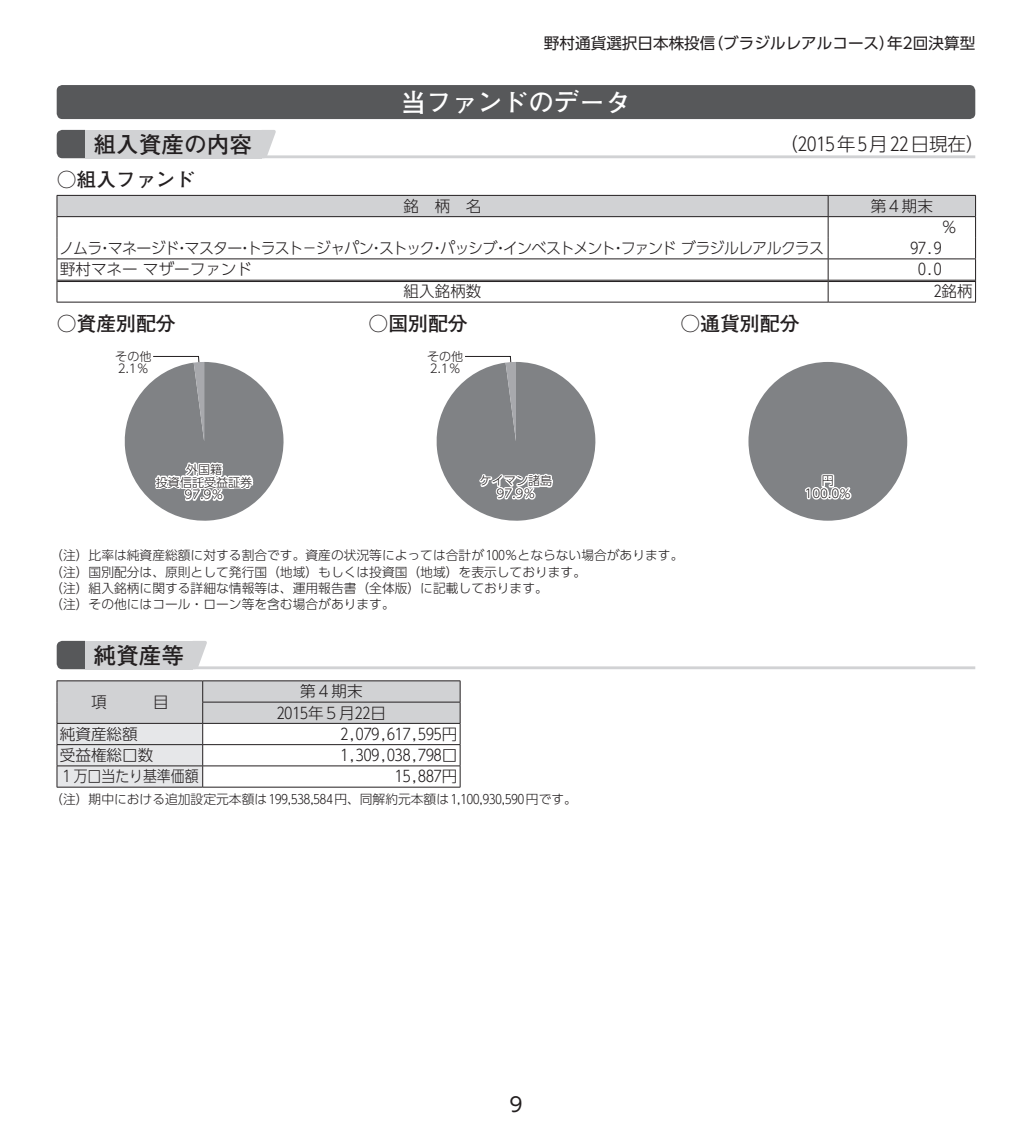
<style>
.page{position:relative;width:1032px;height:1134px;background:#fff}
.page>*{position:absolute;margin:0;border:0;box-sizing:border-box;transform-origin:0 0}
.t1{font:700 25.6px "Futo Go B101 Pro";color:#fff}
.t2{font:700 22.6px "Futo Go B101 Pro";color:#231f20}
.t3{font:700 19.8px "Futo Go B101 Pro";color:#231f20}
.t4{font:19.8px "UD Shin Go Pro";color:#231f20}
.t5{font:300 18.4px "UD Shin Go Pro";color:#231f20}
.t6{font:300 15.6px/21.2px "UD Shin Go Pro";color:#231f20;text-align:center}
.t7{font:300 15.6px "UD Shin Go Pro";letter-spacing:-.055em;color:#231f20;scale:.96 1}
.t8{font:15.6px "UD Shin Go Pro";color:#231f20}
.t9{font:300 15.6px "UD Shin Go Pro";color:#231f20;scale:.89 1}
.t10{font:300 12.8px/16.4px "UD Shin Go Pro";color:#231f20}
.t11{font:300 12px/12.8px "UD Shin Go Pro";color:#231f20;text-align:center}
</style>
<div class="page">
<div style="left:57px;top:85px;width:918px;height:34px;background:#57585a;border-radius:6px"></div>
<hr style="left:85px;top:155px;width:890px;height:3px;background:#d1d2d4">
<svg style="left:57px;top:130px;width:28px;height:28px"></svg>
<div style="left:85px;top:130px;width:177px;height:28px;background:#d1d2d4"></div>
<svg style="left:262px;top:130px;width:14px;height:26px"></svg>
<svg style="left:57px;top:195px;width:919px;height:107px"></svg>
<hr style="left:57px;top:302px;width:771px;height:1px;background:#231f20">
<hr style="left:828px;top:302px;width:148px;height:1px;background:#231f20">
<svg style="left:124px;top:356px;width:160px;height:165px"></svg>
<svg style="left:436px;top:356px;width:160px;height:165px"></svg>
<div style="left:748px;top:362px;width:159px;height:159px;background:#808285;border-radius:50%"></div>
<svg style="left:805px;top:474px;width:47px;height:26px"></svg>
<hr style="left:85px;top:666px;width:890px;height:3px;background:#d1d2d4">
<svg style="left:57px;top:641px;width:28px;height:28px"></svg>
<div style="left:85px;top:641px;width:108px;height:28px;background:#d1d2d4"></div>
<svg style="left:193px;top:641px;width:14px;height:26px"></svg>
<hr style="left:57px;top:680px;width:146px;height:1px;background:#231f20">
<hr style="left:203px;top:680px;width:257px;height:1px;background:#231f20">
<svg style="left:57px;top:681px;width:404px;height:106px"></svg>
<hr style="left:57px;top:744px;width:146px;height:1px;background:#231f20">
<hr style="left:57px;top:765px;width:146px;height:1px;background:#231f20">
<hr style="left:57px;top:787px;width:146px;height:1px;background:#231f20">
<hr style="left:203px;top:744px;width:257px;height:1px;background:#231f20">
<hr style="left:203px;top:765px;width:257px;height:1px;background:#231f20">
<hr style="left:203px;top:787px;width:257px;height:1px;background:#231f20">
<p class="t8" style="left:544px;top:31px;width:433px">野村通貨選択日本株投信（ブラジルレアルコース）年2回決算型</p>
<h1 class="t1" style="left:401px;top:82px;width:231px">当ファンドのデータ</h1>
<h2 class="t2" style="left:94px;top:126px;width:160px">組入資産の内容</h2>
<h3 class="t5" style="left:779px;top:129px;width:206px">（2015年5月 22日現在）</h3>
<h3 class="t3" style="left:57px;top:164px;width:140px">○組入ファンド</h3>
<p class="t6" style="left:404px;top:195px;width:79px">銘柄名</p>
<p class="t6" style="left:871px;top:195px;width:64px">第4期末</p>
<p class="t6" style="left:941px;top:216px;width:17px">％</p>
<p class="t7" style="left:59px;top:236px;width:798px">ノムラ・マネージド・マスター・トラスト－ジャパン・ストック・パッシブ・インベストメント・ファンドブラジルレアルクラス</p>
<p class="t6" style="left:910px;top:237px;width:33px">97.9</p>
<p class="t6" style="left:60px;top:258px;width:194px">野村マネーマザーファンド</p>
<p class="t6" style="left:918px;top:258px;width:25px">0.0</p>
<p class="t6" style="left:404px;top:280px;width:79px">組入銘柄数</p>
<p class="t6" style="left:934px;top:280px;width:40px">2銘柄</p>
<h3 class="t3" style="left:57px;top:308px;width:121px">○資産別配分</h3>
<h3 class="t3" style="left:680px;top:308px;width:121px">○通貨別配分</h3>
<h3 class="t3" style="left:369px;top:308px;width:101px">○国別配分</h3>
<p class="t11" style="left:115px;top:349px;width:38px;text-align:left">その他<br>2.1％</p>
<p class="t11" style="left:156px;top:462px;width:98px">外国籍<br>投資信託受益証券<br>97.9％</p>
<p class="t11" style="left:427px;top:349px;width:38px;text-align:left">その他<br>2.1％</p>
<p class="t11" style="left:480px;top:474px;width:74px">ケイマン諸島<br>97.9％</p>
<p class="t10" style="left:50px;top:547px;width:635px">（注）比率は純資産総額に対する割合です。資産の状況等によっては合計が 100％とならない場合があります。（注）国別配分は、原則として発行国（地域）もしくは投資国（地域）を表示しております。<br>（注）組入銘柄に関する詳細な情報等は、運用報告書（全体版）に記載しております。<br>（注）その他にはコール・ローン等を含む場合があります。</p>
<h2 class="t2" style="left:94px;top:637px;width:92px">純資産等</h2>
<p class="t6" style="left:91px;top:691px;width:17px">項</p>
<p class="t6" style="left:153px;top:691px;width:17px">目</p>
<p class="t6" style="left:277px;top:680px;width:111px">第4期末<br>2015年5月22日</p>
<p class="t6" style="left:60px;top:723px;width:79px">純資産総額</p>
<p class="t6" style="left:340px;top:723px;width:118px">2,079,617,595円</p>
<p class="t6" style="left:60px;top:744px;width:95px">受益権総口数</p>
<p class="t6" style="left:340px;top:744px;width:118px">1,309,038,798口</p>
<p class="t9" style="left:60px;top:764px;width:157px">1万口当たり基準価額</p>
<p class="t6" style="left:395px;top:765px;width:64px">15,887円</p>
<p class="t10" style="left:50px;top:791px;width:528px">（注）期中における追加設定元本額は 199,538,584円、同解約元本額は 1,100,930,590円です。</p>
<h3 class="t4" style="left:509px;top:1088px;width:15px">9</h3>
<p class="t11" style="left:804px;top:474px;width:48px">円<br>100.0％</p>
</div>
